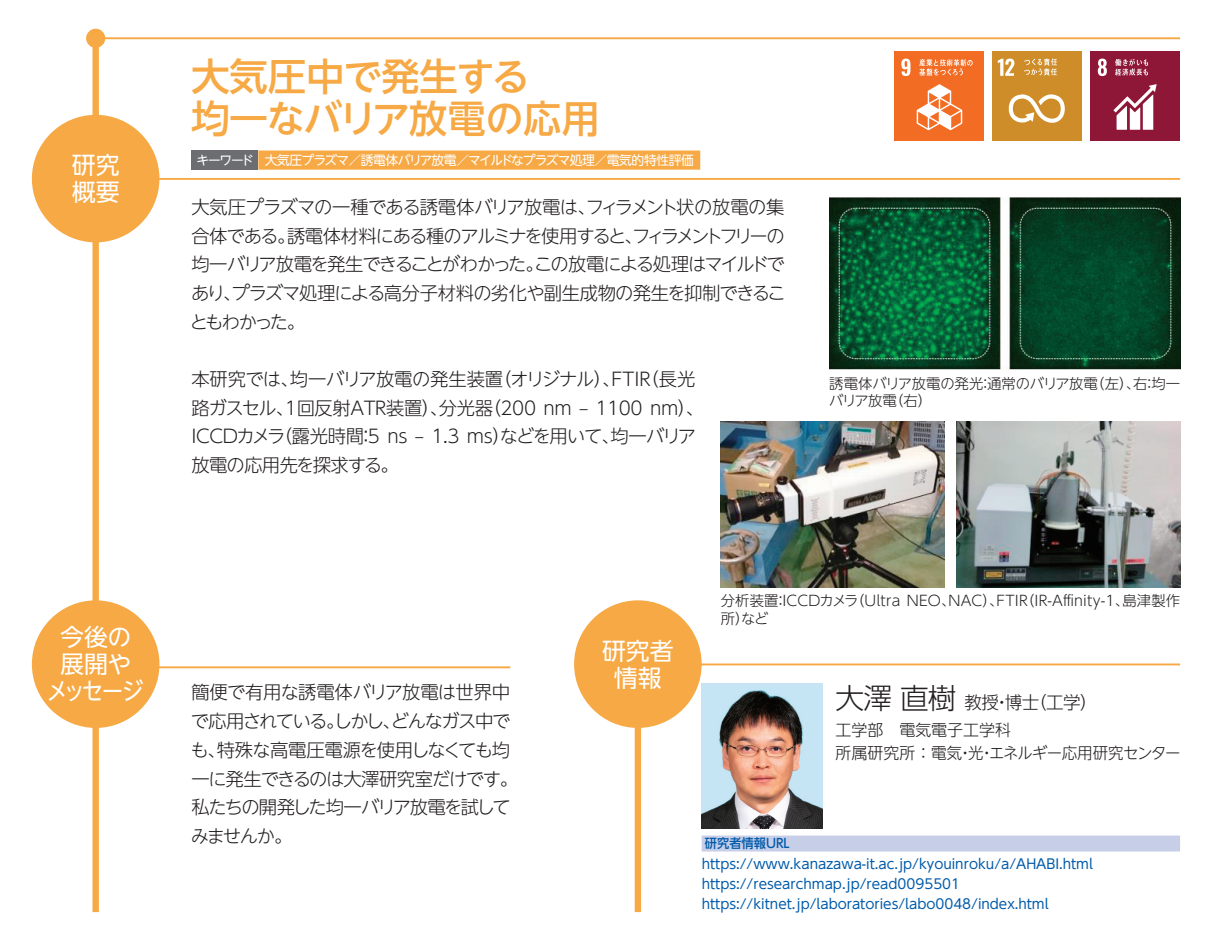
<style>
.page{position:relative;width:1212px;height:944px;background:#fff}
.page>*{position:absolute;margin:0;border:0;box-sizing:border-box;transform-origin:0 0}
.t1{font:500 38.25px/41.4px "UD Shin Go NT Pr 6 N";letter-spacing:-.015em;color:#f6a944}
.t2{font:300 28.8px "UD Shin Go NT Pr 6 N";color:#231f20}
.t3{font:23.85px/27px "UD Shin Go NT Pr 6 N";letter-spacing:-.045em;color:#fff;text-align:center}
.t4{font:23.85px/27px "UD Shin Go NT Pr 6 N";color:#fff}
.t5{font:300 18.22px/28.8px "UD Shin Go NT Pr 6 N";letter-spacing:-.055em;color:#231f20}
.t6{font:300 18.22px/28.8px "UD Shin Go NT Pr 6 N";letter-spacing:-.075em;color:#231f20}
.t7{font:300 18.22px/28.8px "UD Shin Go NT Pr 6 N";letter-spacing:-.09em;color:#231f20}
.t8{font:300 18.22px/28.8px "UD Shin Go NT Pr 6 N";letter-spacing:-.03em;color:#231f20}
.t9{font:300 18.22px/28.8px "UD Shin Go NT Pr 6 N";letter-spacing:-.1em;color:#231f20}
.t10{font:300 18.22px "UD Shin Go NT Pr 6 N";letter-spacing:-.02em;color:#231f20}
.t11{font:300 18.22px "UD Shin Go NT Pr 6 N";letter-spacing:-.01em;color:#231f20}
.t12{font:300 17.55px "UD Shin Go NT Pr 6 N";letter-spacing:-.03em;color:#231f20}
.t13{font:300 15.97px/23.2px "UD Shin Go NT Pr 6 N";color:#231f20}
.t14{font:300 14.4px "UD Shin Go NT Pr 6 N";letter-spacing:.01em;color:#231f20}
.t15{font:300 14.4px "UD Shin Go NT Pr 6 N";letter-spacing:-.01em;color:#231f20}
.t16{font:13.5px/20px "UD Shin Go NT Pr 6 N";color:#015aaa}
.t17{font:12.83px "UD Shin Go NT Pr 6 N";letter-spacing:-.07em;color:#fff}
.t18{font:500 12.83px "UD Shin Go NT Pr 6 N";color:#015aaa;scale:.96 1}
</style>
<div class="page">
<div style="left:92px;top:32px;width:7px;height:880px;background:#f6a944"></div>
<hr style="left:96px;top:37px;width:1084px;height:2px;background:#f6a944">
<div style="left:86px;top:29px;width:19px;height:19px;background:#f6a944;border-radius:50%"></div>
<div style="left:635px;top:644px;width:6px;height:268px;background:#f6a944"></div>
<hr style="left:96px;top:666px;width:414px;height:2px;background:#f6a944">
<hr style="left:638px;top:663px;width:542px;height:2px;background:#f6a944">
<div style="left:35px;top:604px;width:121px;height:121px;background:#f6a944;border-radius:50%"></div>
<div style="left:32px;top:600px;width:127px;height:128px;border:6px solid #f6a944;border-radius:50%"></div>
<div style="left:577px;top:604px;width:121px;height:121px;background:#f6a944;border-radius:50%"></div>
<div style="left:574px;top:600px;width:128px;height:128px;border:6px solid #f6a944;border-radius:50%"></div>
<hr style="left:96px;top:178px;width:1084px;height:2px;background:#f6a944">
<div style="left:35px;top:118px;width:121px;height:121px;background:#f6a944;border-radius:50%"></div>
<div style="left:32px;top:115px;width:127px;height:127px;border:6px solid #f6a944;border-radius:50%"></div>
<div style="left:702px;top:836px;width:478px;height:15px;background:#c7cee8"></div>
<img style="left:702px;top:683px;width:121px;height:146px">
<div style="left:894px;top:51px;width:89px;height:89px;background:#f36c24"></div>
<svg style="left:901px;top:59px;width:9px;height:17px"></svg>
<svg style="left:917px;top:84px;width:45px;height:46px"></svg>
<svg style="left:919px;top:59px;width:53px;height:17px"></svg>
<div style="left:992px;top:51px;width:90px;height:89px;background:#cf8d29"></div>
<svg style="left:998px;top:59px;width:16px;height:17px"></svg>
<svg style="left:1009px;top:94px;width:56px;height:29px"></svg>
<svg style="left:1024px;top:58px;width:33px;height:17px"></svg>
<div style="left:1091px;top:51px;width:89px;height:89px;background:#8e1737"></div>
<svg style="left:1098px;top:59px;width:9px;height:17px"></svg>
<svg style="left:1113px;top:84px;width:43px;height:46px"></svg>
<svg style="left:1115px;top:59px;width:33px;height:17px"></svg>
<div style="left:258px;top:151px;width:442px;height:19px;background:#f6a944"></div>
<div style="left:191px;top:151px;width:67px;height:19px;background:#6c6d70"></div>
<img style="left:829px;top:198px;width:351px;height:172px">
<img style="left:721px;top:422px;width:223px;height:165px">
<img style="left:957px;top:422px;width:223px;height:165px">
<h3 class="t4" style="left:72px;top:151px;width:49px">研究概要</h3>
<h3 class="t3" style="left:46px;top:623px;width:99px">今後の展開やメッセージ</h3>
<h1 class="t1" style="left:191px;top:55px;width:410px">大気圧中で発生する<br>均一なバリア放電の応用</h1>
<p class="t17" style="left:265px;top:150px;width:431px">大気圧プラズマ／誘電体バリア放電／マイルドなプラズマ処理／電気的特性評価</p>
<p class="t17" style="left:197px;top:150px;width:59px">キーワード</p>
<p class="t5" style="left:191px;top:192px;width:595px">大気圧プラズマの一種である誘電体バリア放電はフィラメント状の放電の集</p>
<p class="t9" style="left:287px;top:192px;width:499px;text-indent:291px">、<br>誘電体材料にある種のアルミナを使用するとフィラメントフリーの</p>
<p class="t7" style="left:191px;top:221px;width:595px">合体である。<br>均一バリア放電を発生できることがわかったこの放電による処理はマイルドで</p>
<p class="t5" style="left:624px;top:221px;width:20px">、</p>
<p class="t5" style="left:191px;top:249px;width:596px;text-indent:334px">。<br>ありプラズマ処理による高分子材料の劣化や副生成物の発生を抑制できるこ</p>
<p class="t5" style="left:190px;top:278px;width:117px;text-indent:33px">、<br>ともわかった。</p>
<p class="t5" style="left:493px;top:364px;width:129px">（オリジナル）、</p>
<p class="t11" style="left:290px;top:364px;width:215px">均一バリア放電の発生装置</p>
<p class="t5" style="left:640px;top:364px;width:56px">（長光</p>
<p class="t5" style="left:191px;top:364px;width:109px">本研究では、</p>
<p class="t5" style="left:611px;top:364px;width:41px">FTIR</p>
<p class="t8" style="left:357px;top:393px;width:341px;text-indent:-165px">路ガスセル 1、回反射ATR装置）、<br>：5 ns – 1.3 ms などを用いて均一バリア</p>
<p class="t10" style="left:483px;top:393px;width:223px">（200 nm – 1100 nm 、(</p>
<p class="t5" style="left:439px;top:393px;width:56px">分光器</p>
<p class="t5" style="left:274px;top:421px;width:92px">（露光時間</p>
<p class="t5" style="left:493px;top:421px;width:20px">）</p>
<p class="t5" style="left:191px;top:421px;width:209px">ICCDカメラ<br>放電の応用先を探求する。</p>
<p class="t5" style="left:601px;top:421px;width:20px">、</p>
<p class="t15" style="left:829px;top:372px;width:270px">誘電体バリア放電の発光通常のバリア放電</p>
<p class="t14" style="left:1090px;top:372px;width:68px">（左）、：</p>
<p class="t14" style="left:1133px;top:372px;width:48px">右均一</p>
<p class="t14" style="left:978px;top:372px;width:16px">：</p>
<p class="t14" style="left:829px;top:389px;width:69px">バリア放電</p>
<p class="t14" style="left:889px;top:389px;width:45px">（右(</p>
<p class="t5" style="left:191px;top:677px;width:321px">簡便で有用な誘電体バリア放電は世界中で応用されているしかしどんなガス中で</p>
<p class="t5" style="left:190px;top:706px;width:321px;text-indent:136px">。<br>も特殊な高電圧電源を使用しなくても均</p>
<p class="t5" style="left:383px;top:706px;width:20px">、</p>
<p class="t6" style="left:191px;top:735px;width:329px;text-indent:17px">、<br>一に発生できるのは大澤研究室だけです。私たちの開発した均一バリア放電を試してみませんか。</p>
<h3 class="t4" style="left:602px;top:636px;width:73px;text-align:center">研究者情報</h3>
<p class="t14" style="left:850px;top:589px;width:52px">（Ultra</p>
<p class="t14" style="left:721px;top:589px;width:139px">分析装置 ICCDカメラ</p>
<p class="t14" style="left:773px;top:589px;width:16px">：</p>
<p class="t14" style="left:721px;top:607px;width:49px">所など</p>
<p class="t14" style="left:735px;top:607px;width:16px">）</p>
<p class="t14" style="left:948px;top:589px;width:56px">NAC）、</p>
<p class="t14" style="left:1020px;top:589px;width:111px">（IR-Affinity-1、</p>
<p class="t14" style="left:1122px;top:589px;width:59px">島津製作</p>
<p class="t14" style="left:907px;top:589px;width:50px">NEO、</p>
<p class="t14" style="left:996px;top:589px;width:33px">FTIR</p>
<h2 class="t2" style="left:836px;top:674px;width:122px">大澤直樹</h2>
<p class="t13" style="left:836px;top:717px;width:346px">工学部　電気電子工学科<br>所属研究所：電気光エネルギー応用研究センター</p>
<p class="t12" style="left:1029px;top:688px;width:70px">（工学(</p>
<p class="t12" style="left:964px;top:688px;width:76px">教授博士</p>
<p class="t12" style="left:993px;top:688px;width:19px">・</p>
<p class="t13" style="left:957px;top:740px;width:38px">・・</p>
<p class="t18" style="left:705px;top:833px;width:90px">研究者情報URL</p>
<p class="t16" style="left:702px;top:853px;width:393px">https://www.kanazawa i t- .ac.jp/kyouinroku a/ /AHABI.html https://researchmap.jp/read0095501 https://kitnet.jp/laboratories/labo0048/index.html</p>
</div>
